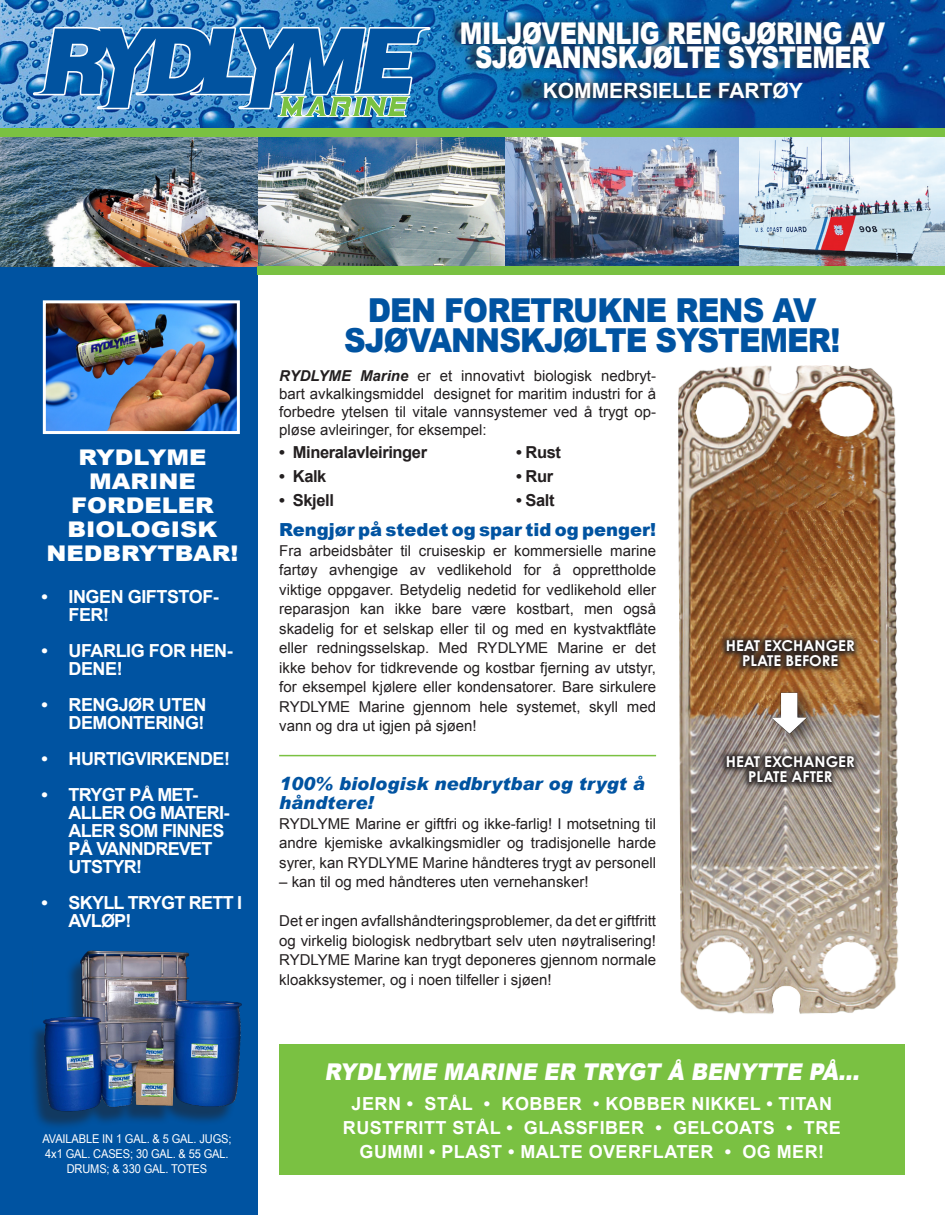
<style>
.page{position:relative;width:945px;height:1215px;background:#fff}
.page>*{position:absolute;margin:0;border:0;box-sizing:border-box;transform-origin:0 0}
.t1{font:900 33px "Arial";letter-spacing:-.03em;color:#0053a1;scale:.91 1}
.t2{font:900 30px/24px "Arial";letter-spacing:-.02em;color:#fff;text-align:center;scale:.8 1}
.t3{font:italic 900 23.1px "Arial";color:#fff;scale:.91 1}
.t4{font:900 21.6px/24px "Arial";color:#fff;text-align:center;scale:1.11 1}
.t5{font:700 21px "Arial";color:#fff}
.t6{font:700 18px/18px "Arial";letter-spacing:-.025em;color:#fff}
.t7{font:700 18px "Arial";letter-spacing:.025em;color:#fff}
.t8{font:italic 900 18px/19.5px "Arial";color:#0053a1}
.t9{font:900 18px "Arial";color:#0053a1}
.t10{font:700 16.5px "Arial";letter-spacing:-.025em;color:#231f20}
.t11{font:15px/19.5px "Arial";color:#231f20;text-align:justify}
.t12{font:700 15px/15px "Century Gothic Pro";color:#fff;text-align:center}
.t13{font:12.15px/15px "Arial Narrow";letter-spacing:-.01em;color:#fff;text-align:center;scale:1.11 1}
.s1{font-weight:700;font-style:italic}
</style>
<div class="page">
<div style="left:0;top:267px;width:258px;height:948px;background:#0053a1"></div>
<div style="left:279px;top:1044px;width:625px;height:130px;background:#7ac142"></div>
<img style="left:0;top:137px;width:945px;height:130px">
<svg style="left:0;top:0;width:945px;height:128px;background:#1d6ab1"></svg>
<div style="left:0;top:128px;width:945px;height:9px;background:#7ac142"></div>
<div style="left:447px;top:14px;width:438px;height:62px;background:#231f20;opacity:.75"></div>
<div style="left:517px;top:77px;width:272px;height:29px;background:#231f20;opacity:.9"></div>
<div style="left:28px;top:956px;width:211px;height:175px;background:#231f20;opacity:.5"></div>
<img style="left:32px;top:950px;width:210px;height:167px">
<div style="left:258px;top:267px;width:687px;height:8px;background:#7ac142"></div>
<img style="left:678px;top:365px;width:221px;height:649px">
<div style="left:764px;top:683px;width:61px;height:69px;background:#231f20;opacity:.9"></div>
<img style="left:758px;top:692px;width:62px;height:43px">
<div style="left:719px;top:634px;width:141px;height:40px;background:#231f20;opacity:.95"></div>
<div style="left:719px;top:750px;width:141px;height:40px;background:#231f20;opacity:.95"></div>
<hr style="left:279px;top:755px;width:377px;height:1px;background:#7ac142">
<svg style="left:33px;top:27px;width:397px;height:90px;background:#347ab3"></svg>
<img style="left:47px;top:304px;width:189px;height:126px">
<div style="left:43px;top:300px;width:197px;height:134px;border:3px solid #fff"></div>
<p class="t2" style="left:460px;top:20px;width:533px">MILJØVENNLIG RENGJØRING AV<br>SJØVANNSKJØLTE SYSTEMER</p>
<p class="t5" style="left:543px;top:76px;width:262px">KOMMERSIELLE FARTØY</p>
<p class="t4" style="left:79px;top:445px;width:117px">RYDLYME</p>
<p class="t4" style="left:89px;top:469px;width:98px">MARINE</p>
<p class="t4" style="left:71px;top:493px;width:130px">FORDELER</p>
<p class="t4" style="left:47px;top:517px;width:174px">BIOLOGISK<br>NEDBRYTBAR!</p>
<p class="t6" style="left:69px;top:589px;width:152px;text-indent:-27px">• INGEN GIFTSTOF-<br>FER!</p>
<p class="t6" style="left:69px;top:643px;width:166px;text-indent:-27px">• UFARLIG FOR HEN-<br>DENE!</p>
<p class="t6" style="left:42px;top:697px;width:167px;text-align:right">• RENGJØR UTEN<br>DEMONTERING!</p>
<p class="t6" style="left:42px;top:751px;width:190px">• HURTIGVIRKENDE!</p>
<p class="t6" style="left:69px;top:787px;width:162px;text-indent:-27px">• TRYGT PÅ MET-<br>ALLER OG MATERI-<br>ALER SOM FINNES<br>PÅ VANNDREVET<br>UTSTYR!</p>
<p class="t6" style="left:69px;top:895px;width:175px;text-indent:-27px">• SKYLL TRYGT RETT I<br>AVLØP!</p>
<p class="t13" style="left:42px;top:1131px;width:172px">AVAILABLE IN 1 GAL. &amp; 5 GAL. JUGS;</p>
<p class="t13" style="left:45px;top:1146px;width:167px">4x1 GAL. CASES; 30 GAL. &amp; 55 GAL.<br>DRUMS; &amp; 330 GAL. TOTES</p>
<p class="t1" style="left:368px;top:286px;width:495px">DEN FORETRUKNE RENS AV</p>
<p class="t1" style="left:344px;top:316px;width:547px">SJØVANNSKJØLTE SYSTEMER!</p>
<p class="t11" style="left:279px;top:367px;width:378px;line-height:18px"><span class="s1">RYDLYME Marine</span> er et innovativt biologisk nedbryt&shy;bart avkalkingsmiddel designet for maritim industri for å forbedre ytelsen til vitale vannsystemer ved å trygt op&shy;pløse avleiringer, for eksempel:</p>
<p class="t10" style="left:279px;top:441px;width:149px">• Mineralavleiringer</p>
<p class="t10" style="left:516px;top:441px;width:46px">• Rust</p>
<p class="t10" style="left:279px;top:465px;width:49px">• Kalk</p>
<p class="t10" style="left:516px;top:465px;width:39px">• Rur</p>
<p class="t10" style="left:279px;top:489px;width:56px">• Skjell</p>
<p class="t10" style="left:516px;top:489px;width:40px">• Salt</p>
<p class="t9" style="left:279px;top:517px;width:378px">Rengjør på stedet og spar tid og penger!</p>
<p class="t11" style="left:279px;top:541px;width:378px">Fra arbeidsbåter til cruiseskip er kommersielle marine fartøy avhengige av vedlikehold for å opprettholde viktige oppgaver. Betydelig nedetid for vedlikehold eller reparasjon kan ikke bare være kostbart, men også skadelig for et selskap eller til og med en kystvaktflåte eller redningsselskap. Med RYDLYME Marine er det ikke behov for tidkrevende og kostbar fjerning av utstyr, for eksempel kjølere eller kondensatorer. Bare sirkulere RYDLYME Marine gjennom hele systemet, skyll med vann og dra ut igjen på sjøen!</p>
<p class="t8" style="left:279px;top:773px;width:367px">100% biologisk nedbrytbar og trygt å håndtere!</p>
<p class="t11" style="left:279px;top:814px;width:378px">RYDLYME Marine er giftfri og ikke-farlig! I motsetning til andre kjemiske avkalkingsmidler og tradisjonelle harde syrer, kan RYDLYME Marine håndteres trygt av personell</p>
<p class="t11" style="left:279px;top:872px;width:311px">– kan til og med håndteres uten vernehansker!</p>
<p class="t11" style="left:279px;top:911px;width:378px">Det er ingen avfallshåndteringsproblemer, da det er giftfritt og virkelig biologisk nedbrytbart selv uten nøytralisering!<br>RYDLYME Marine kan trygt deponeres gjennom normale kloakksystemer, og i noen tilfeller i sjøen!</p>
<p class="t12" style="left:726px;top:638px;width:130px">HEAT EXCHANGER<br>PLATE BEFORE</p>
<p class="t12" style="left:726px;top:754px;width:130px">HEAT EXCHANGER<br>PLATE AFTER</p>
<p class="t3" style="left:324px;top:1055px;width:595px">RYDLYME MARINE ER TRYGT Å BENYTTE PÅ...</p>
<p class="t7" style="left:352px;top:1091px;width:482px">JERN • STÅL • KOBBER • KOBBER NIKKEL • TITAN</p>
<p class="t7" style="left:343px;top:1115px;width:499px">RUSTFRITT STÅL • GLASSFIBER • GELCOATS • TRE</p>
<p class="t7" style="left:360px;top:1139px;width:466px">GUMMI • PLAST • MALTE OVERFLATER • OG MER!</p>
</div>
